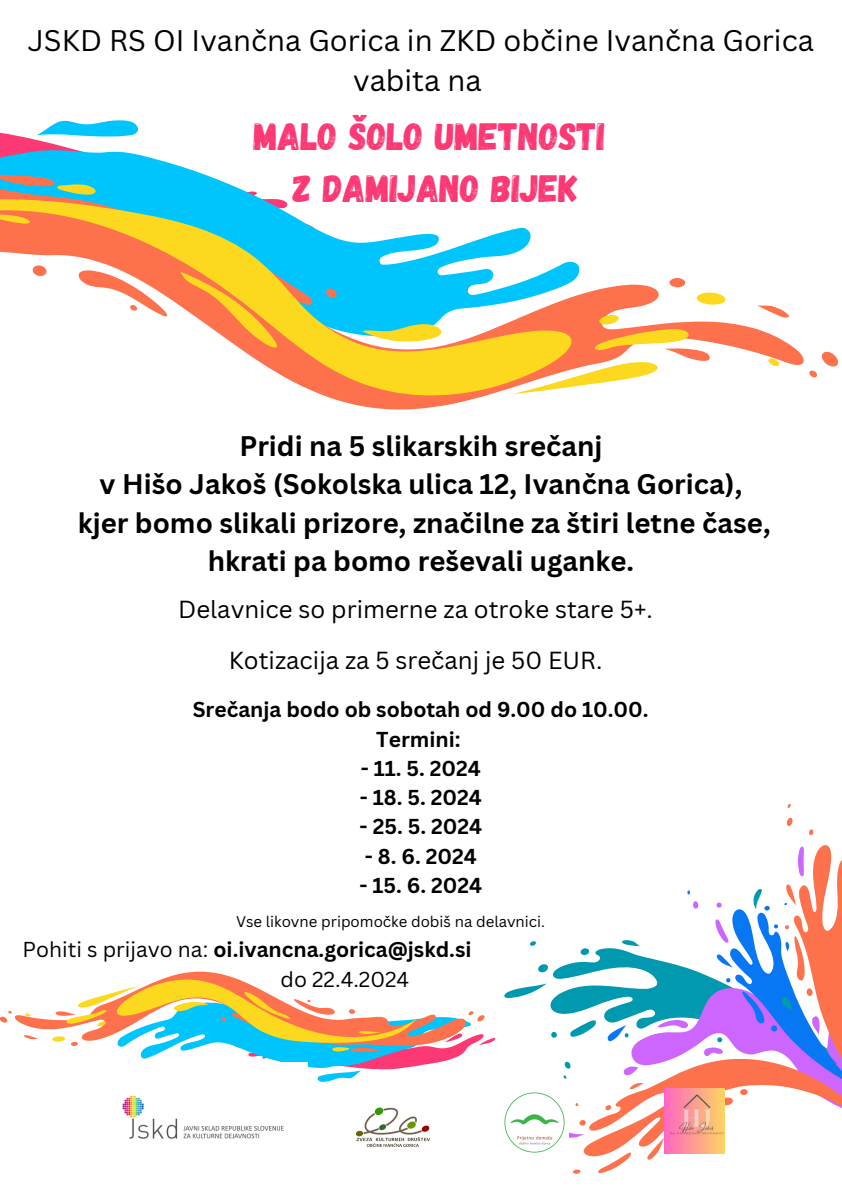
<style>
.page{position:relative;width:842px;height:1191px;background:#fff}
.page>*{position:absolute;margin:0;border:0;box-sizing:border-box;transform-origin:0 0}
.t1{font:38px/52.5px "Gagalin";color:#fc3974;text-align:center}
.t2{font:29px/40.5px "Canva Sans";color:#000;text-align:center}
.t3{font:700 27.6px/38.2px "Canva Sans";color:#000;text-align:center}
.t4{font:24px "Canva Sans";color:#000}
.t5{font:700 21px/29.2px "Canva Sans";color:#000;text-align:center}
.t6{font:21px/29.2px "Canva Sans";color:#000}
.t7{font:15px "Canva Sans";color:#000}
.s1{font-weight:700}
</style>
<div class="page">
<svg style="left:14px;top:1015px;width:38px;height:15px"></svg>
<svg style="left:0;top:1010px;width:12px;height:13px"></svg>
<svg style="left:24px;top:1035px;width:14px;height:5px"></svg>
<svg style="left:52px;top:971px;width:444px;height:111px"></svg>
<svg style="left:25px;top:1013px;width:6px;height:3px"></svg>
<svg style="left:787px;top:803px;width:4px;height:5px"></svg>
<svg style="left:504px;top:817px;width:338px;height:357px"></svg>
<div style="left:669px;top:278px;width:16px;height:9px;background:#fd724d;border-radius:50%"></div>
<svg style="left:809px;top:351px;width:30px;height:27px"></svg>
<svg style="left:757px;top:305px;width:32px;height:13px"></svg>
<svg style="left:0;top:155px;width:580px;height:255px"></svg>
<svg style="left:362px;top:303px;width:82px;height:54px"></svg>
<svg style="left:0;top:120px;width:141px;height:114px;background:#8bbab1"></svg>
<svg style="left:74px;top:241px;width:266px;height:108px"></svg>
<svg style="left:512px;top:286px;width:216px;height:124px"></svg>
<svg style="left:768px;top:357px;width:13px;height:10px"></svg>
<img style="left:107px;top:1062px;width:201px;height:77px">
<img style="left:356px;top:1107px;width:74px;height:39px">
<img style="left:504px;top:1087px;width:65px;height:69px">
<img style="left:664px;top:1087px;width:60px;height:66px">
<h4 class="t2" style="left:28px;top:19px;width:787px">JSKD RS OI Ivančna Gorica in ZKD občine Ivančna Gorica vabita na</h4>
<h4 class="t1" style="left:254px;top:108px;width:353px">MALO ŠOLO UMETNOSTI<br>Z DAMIJANO BIJEK</h4>
<h5 class="t3" style="left:78px;top:426px;width:694px">Pridi na 5 slikarskih srečanj<br>v Hišo Jakoš (Sokolska ulica 12, Ivančna Gorica), kjer bomo slikali prizore, značilne za štiri letne čase, hkrati pa bomo reševali uganke.</h5>
<p class="t4" style="left:178px;top:592px;width:476px">Delavnice so primerne za otroke stare 5+.</p>
<p class="t4" style="left:229px;top:643px;width:375px">Kotizacija za 5 srečanj je 50 EUR.</p>
<p class="t5" style="left:193px;top:694px;width:457px">Srečanja bodo ob sobotah od 9.00 do 10.00.<br>Termini:</p>
<p class="t5" style="left:361px;top:753px;width:122px">- 11. 5. 2024</p>
<p class="t5" style="left:360px;top:782px;width:124px">- 18. 5. 2024</p>
<p class="t5" style="left:360px;top:811px;width:124px">- 25. 5. 2024</p>
<p class="t5" style="left:365px;top:840px;width:113px">- 8. 6. 2024</p>
<p class="t5" style="left:359px;top:870px;width:124px">- 15. 6. 2024</p>
<p class="t7" style="left:236px;top:910px;width:311px">Vse likovne pripomočke dobiš na delavnici.</p>
<h6 class="t6" style="left:280px;top:934px;width:193px;text-indent:-258px">Pohiti s prijavo na: <span class="s1">oi.ivancna.gorica@jskd.si </span>do 22.4.2024</h6>
</div>
